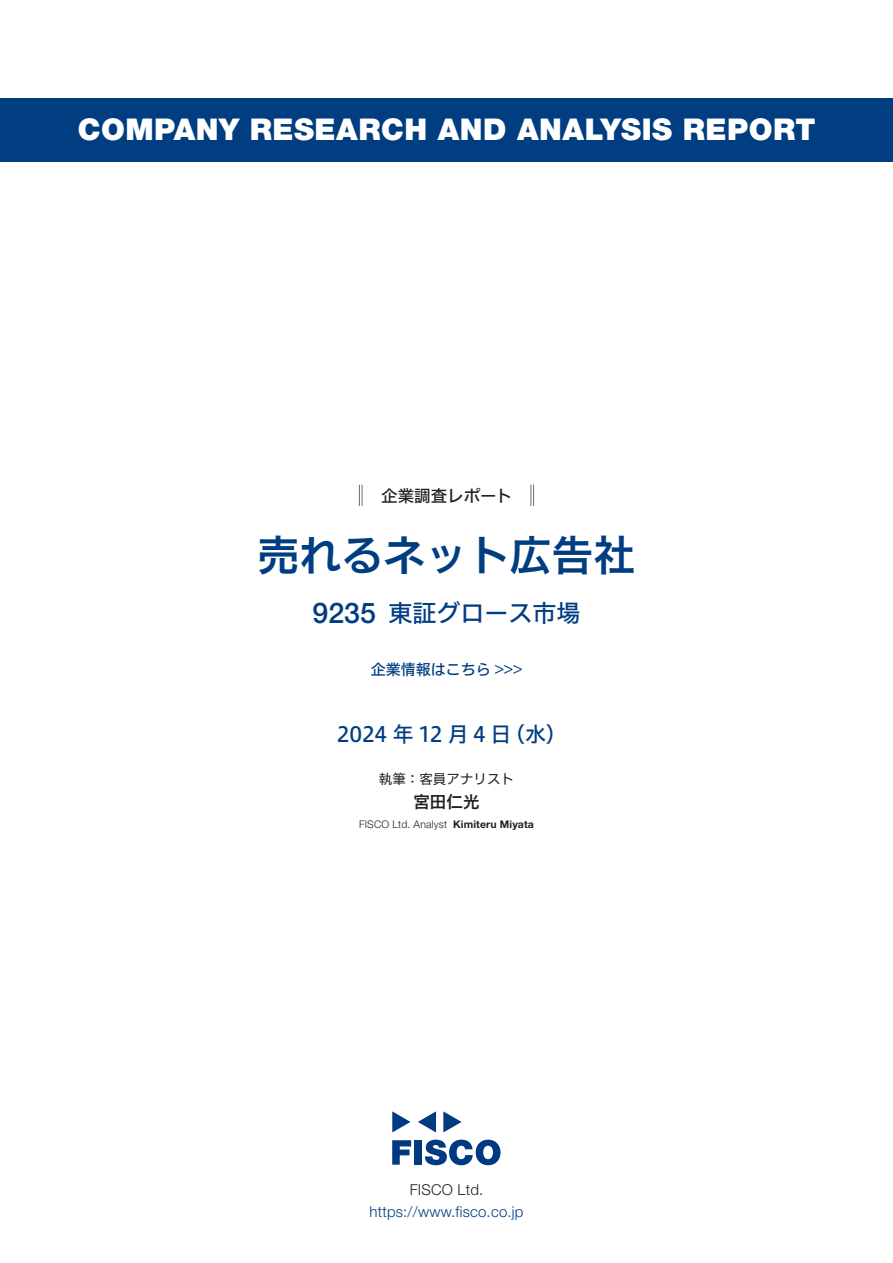
<style>
.page{position:relative;width:893px;height:1263px;background:#fff}
.page>*{position:absolute;margin:0;border:0;box-sizing:border-box;transform-origin:0 0}
.t1{font:42px "Hiragino UD Sans F Std N W6";color:#003d81}
.t2{font:900 30px "Helvetica Neue LT Std";letter-spacing:.015em;color:#fff}
.t3{font:500 28.5px "Helvetica Neue LT Std";color:#003d81}
.t4{font:24px "Hiragino UD Sans F Std N W5";color:#003d81}
.t5{font:21px "Hiragino UD Sans F Std N W5";letter-spacing:.21em;color:#003d81}
.t6{font:16.5px "Hiragino UD Sans F Std N W5";color:#231f20}
.t7{font:16.5px "Hiragino UD Sans F Std N W6";color:#231f20}
.t8{font:300 15px "Helvetica Neue LT Std";letter-spacing:.015em;color:#003d81}
.t9{font:15px "Hiragino UD Sans F Std N W5";color:#003d81}
.t10{font:300 15px "Helvetica Neue LT Std";letter-spacing:.015em;color:#231f20}
.t11{font:13.5px "Hiragino UD Sans F Std N W4";color:#231f20}
.t12{font:300 10.5px "Helvetica Neue LT Std";letter-spacing:.015em;color:#231f20}
.t13{font:700 10.5px "Helvetica Neue LT Std";letter-spacing:.015em;color:#231f20}
</style>
<div class="page">
<svg style="left:392px;top:1140px;width:19px;height:25px"></svg>
<div style="left:414px;top:1140px;width:8px;height:25px;background:#003a83"></div>
<svg style="left:425px;top:1139px;width:75px;height:26px"></svg>
<svg style="left:392px;top:1111px;width:18px;height:21px"></svg>
<svg style="left:443px;top:1111px;width:19px;height:21px"></svg>
<svg style="left:418px;top:1111px;width:18px;height:21px"></svg>
<div style="left:0;top:98px;width:893px;height:64px;background:#003d81"></div>
<svg style="left:359px;top:485px;width:4px;height:21px"></svg>
<svg style="left:531px;top:485px;width:3px;height:21px"></svg>
<p class="t2" style="left:78px;top:112px;width:739px">COMPANY RESEARCH AND ANALYSIS REPORT</p>
<p class="t6" style="left:365px;top:483px;width:149px">　企業調査レポート</p>
<h1 class="t1" style="left:257px;top:523px;width:380px">売れるネット広告社</h1>
<p class="t3" style="left:313px;top:596px;width:65px">9235</p>
<p class="t4" style="left:388px;top:594px;width:193px">東証グロース市場</p>
<p class="t9" style="left:371px;top:658px;width:153px">企業情報はこちら &lt;&lt;&lt;</p>
<p class="t5" style="left:337px;top:718px;width:176px">2024年12月4日</p>
<p class="t5" style="left:504px;top:718px;width:64px">（水(</p>
<p class="t11" style="left:379px;top:768px;width:137px">執筆：客員アナリスト</p>
<p class="t7" style="left:413px;top:789px;width:67px">宮田仁光</p>
<p class="t13" style="left:453px;top:818px;width:82px">Kimiteru Miyata</p>
<p class="t12" style="left:359px;top:818px;width:90px">FISCO Ltd. Analyst</p>
<p class="t10" style="left:410px;top:1180px;width:75px">FISCO Ltd.</p>
<p class="t8" style="left:369px;top:1202px;width:156px">https://www.fisco.co j p.</p>
</div>
